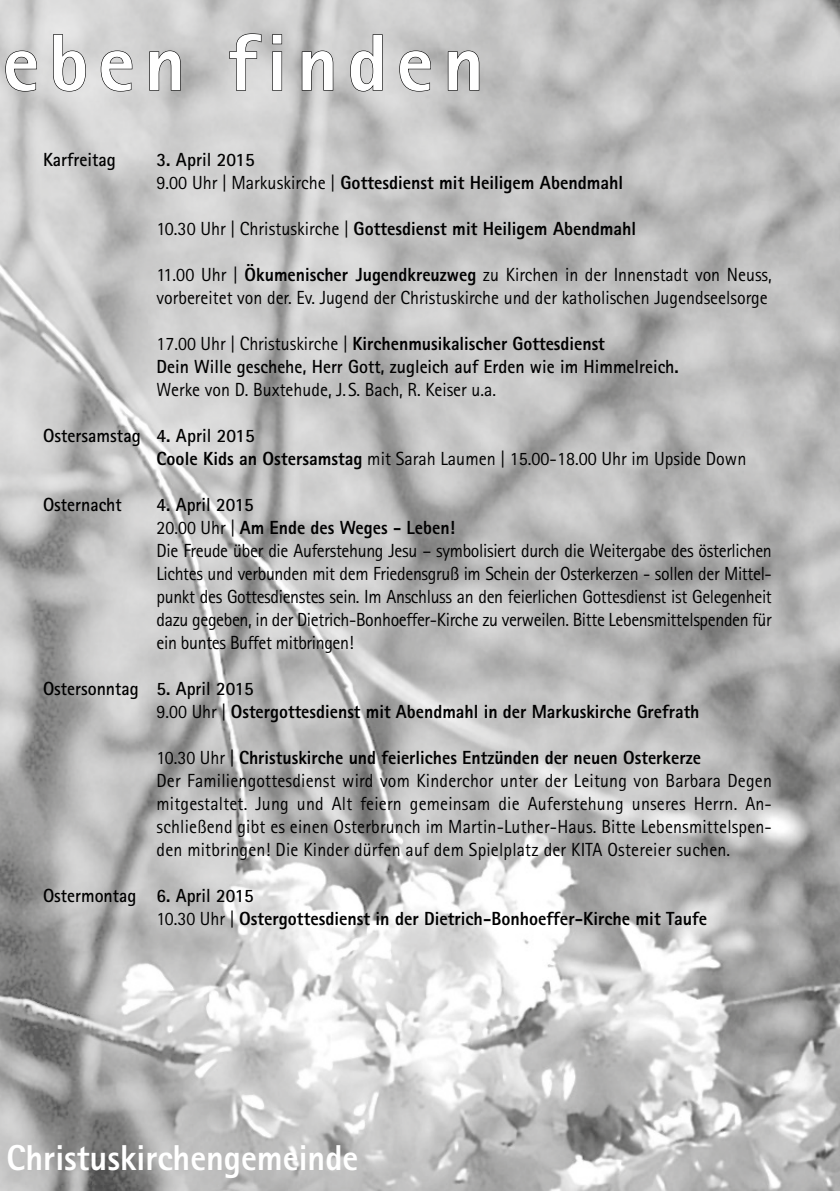
<style>
.page{position:relative;width:840px;height:1191px;background:#fff}
.page>*{position:absolute;margin:0;border:0;box-sizing:border-box;transform-origin:0 0}
.t1{font:800 80px "Rotis Sans Serif";letter-spacing:.12em;color:#fff}
.t2{font:800 36px "Rotis Sans Serif";color:#fff;scale:.95 1}
.t3{font:19px/23px "Rotis Sans Serif";color:#000;scale:.94 1}
.t4{font:19px/23px "Rotis Sans Serif";letter-spacing:-.02em;color:#000;scale:.94 1}
.t5{font:19px/23px "Rotis Sans Serif";color:#000;scale:.95 1}
.t6{font:800 19px/23px "Rotis Sans Serif";color:#000;scale:.95 1}
.t7{font:700 19px/23px "Rotis Sans Serif";color:#000;scale:.94 1}
.t8{font:800 19px/23px "Rotis Sans Serif";color:#000;scale:.94 1}
.t9{font:700 19px "Rotis Sans Serif";color:#000;scale:.95 1}
.s1{font-weight:700}
.s2{font-weight:400}
.s3{font-weight:800}
</style>
<div class="page">
<img style="left:0;top:0;width:839px;height:1191px">
<svg style="left:5px;top:50px;width:33px;height:42px"></svg>
<svg style="left:52px;top:34px;width:34px;height:58px;background:#bcbcbc"></svg>
<svg style="left:100px;top:50px;width:33px;height:42px"></svg>
<svg style="left:149px;top:50px;width:32px;height:41px"></svg>
<svg style="left:228px;top:33px;width:34px;height:58px;background:#bcbcbc"></svg>
<svg style="left:271px;top:34px;width:11px;height:57px"></svg>
<svg style="left:301px;top:50px;width:33px;height:41px"></svg>
<svg style="left:349px;top:34px;width:34px;height:58px;background:#b2b2b2"></svg>
<svg style="left:398px;top:50px;width:33px;height:42px"></svg>
<svg style="left:447px;top:50px;width:32px;height:41px"></svg>
<h1 class="t1" style="left:3px;top:12px;width:482px">eben finden</h1>
<p class="t9" style="left:43px;top:148px;width:78px">Karfreitag</p>
<p class="t6" style="left:156px;top:148px;width:492px"><span class="s1">3. April 2015<br></span><span class="s2">9.00 Uhr | Markuskirche |</span> Gottesdienst mit Heiligem Abendmahl</p>
<p class="t6" style="left:156px;top:217px;width:506px"><span class="s2">10.30 Uhr | Christuskirche |</span> Gottesdienst mit Heiligem Abendmahl</p>
<p class="t5" style="left:156px;top:263px;width:648px">11.00 Uhr | <span class="s3">Ökumenischer Jugendkreuzweg</span> zu Kirchen in der Innenstadt von Neuss, vorbereitet von der. Ev. Jugend der Christuskirche und der katholischen Jugendseelsorge</p>
<p class="t7" style="left:156px;top:332px;width:557px"><span class="s2">17.00 Uhr | Christuskirche |</span> <span class="s3">Kirchenmusikalischer Gottesdienst<br></span>Dein Wille geschehe, Herr Gott, zugleich auf Erden wie im Himmelreich.</p>
<p class="t3" style="left:156px;top:378px;width:362px">Werke von D. Buxtehude, J.S. Bach, R. Keiser u.a.</p>
<p class="t5" style="left:156px;top:424px;width:622px;text-indent:-113px"><span class="s1">Ostersamstag 4. April 2015<br></span><span class="s3">Coole Kids an Ostersamstag</span> mit Sarah Laumen | 15.00-18.00 Uhr im Upside Down</p>
<p class="t7" style="left:43px;top:493px;width:85px">Osternacht</p>
<p class="t4" style="left:156px;top:493px;width:655px"><span class="s1">4. April 2015<br></span>20.00 Uhr | <span class="s3">Am Ende des Weges - Leben!<br></span>Die Freude über die Auferstehung Jesu – symbolisiert durch die Weitergabe des österlichen Lichtes und verbunden mit dem Friedensgruß im Schein der Osterkerzen - sollen der Mittel&shy;punkt des Gottesdienstes sein. Im Anschluss an den feierlichen Gottesdienst ist Gelegenheit dazu gegeben, in der Dietrich-Bonhoeffer-Kirche zu verweilen. Bitte Lebensmittelspenden für ein buntes Buffet mitbringen!</p>
<p class="t8" style="left:156px;top:677px;width:579px;text-indent:-113px"><span class="s1">Ostersonntag 5. April 2015<br></span><span class="s2">9.00 Uhr |</span> Ostergottesdienst mit Abendmahl in der Markuskirche Grefrath</p>
<p class="t3" style="left:156px;top:746px;width:655px">10.30 Uhr | <span class="s3">Christuskirche und feierliches Entzünden der neuen Osterkerze<br></span>Der Familiengottesdienst wird vom Kinderchor unter der Leitung von Barbara Degen mitgestaltet. Jung und Alt feiern gemeinsam die Auferstehung unseres Herrn. An&shy;schließend gibt es einen Osterbrunch im Martin-Luther-Haus. Bitte Lebensmittelspen&shy;den mitbringen! Die Kinder dürfen auf dem Spielplatz der KITA Ostereier suchen.</p>
<p class="t6" style="left:156px;top:884px;width:580px;text-indent:-113px"><span class="s1">Ostermontag 6. April 2015<br></span><span class="s2">10.30 Uhr |</span> Ostergottesdienst in der Dietrich-Bonhoeffer-Kirche mit Taufe</p>
<h2 class="t2" style="left:6px;top:1135px;width:372px">Christuskirchengemeinde</h2>
</div>
